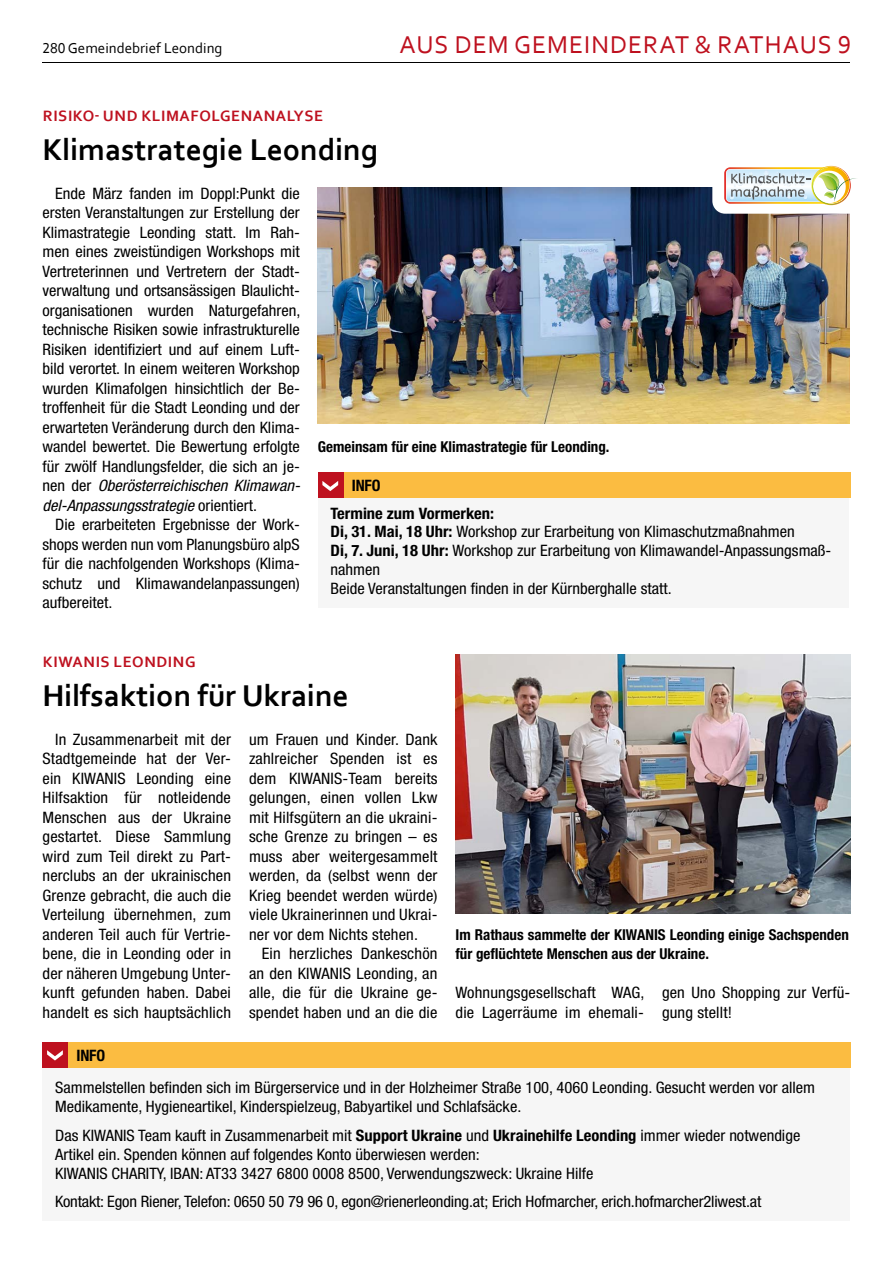
<style>
.page{position:relative;width:893px;height:1263px;background:#fff}
.page>*{position:absolute;margin:0;border:0;box-sizing:border-box;transform-origin:0 0}
.t1{font:700 31.5px "Corbel";color:#000}
.t2{font:25.5px "Corbel";letter-spacing:.04em;color:#be111f}
.t3{font:condensed 15.75px/19.5px "Helvetica Neue";color:#000;text-align:justify;scale:1.05 1}
.t4{font:700 15.75px "Corbel";letter-spacing:.04em;color:#be111f}
.t5{font:700 condensed 15.75px/27.2px "Helvetica Neue";color:#000}
.t6{font:700 condensed 15px/19.5px "Helvetica Neue";color:#000}
.t7{font:15px "Corbel";color:#000}
.s1{font-style:italic}
.s2{font-weight:700}
</style>
<div class="page">
<hr style="left:43px;top:63px;width:807px;height:1px;background:#000">
<img style="left:318px;top:187px;width:532px;height:236px">
<div style="left:318px;top:498px;width:531px;height:110px;background:#f6f6f6"></div>
<div style="left:343px;top:472px;width:507px;height:26px;background:#fbbc41"></div>
<div style="left:318px;top:472px;width:25px;height:26px;background:#be111f"></div>
<svg style="left:322px;top:481px;width:16px;height:10px"></svg>
<div style="left:712px;top:163px;width:149px;height:51px;background:#fff;border-radius:13px"></div>
<img style="left:724px;top:165px;width:133px;height:41px">
<img style="left:455px;top:654px;width:395px;height:259px">
<div style="left:43px;top:1067px;width:807px;height:154px;background:#f6f6f6"></div>
<div style="left:68px;top:1042px;width:782px;height:25px;background:#fbbc41"></div>
<div style="left:43px;top:1042px;width:25px;height:25px;background:#be111f"></div>
<svg style="left:47px;top:1050px;width:16px;height:10px"></svg>
<img style="left:746px;top:170px;width:52px;height:29px">
<p class="t7" style="left:43px;top:39px;width:182px">280 Gemeindebrief Leonding</p>
<h2 class="t2" style="left:399px;top:29px;width:453px">AUS DEM GEMEINDERAT &amp; RATHAUS 9</h2>
<p class="t4" style="left:43px;top:106px;width:282px">RISIKO- UND KLIMAFOLGENANALYSE</p>
<h1 class="t1" style="left:43px;top:130px;width:337px">Klimastrategie Leonding</h1>
<p class="t3" style="left:43px;top:183px;width:247px;text-indent:13px">Ende März fanden im Doppl:Punkt die ersten Veranstaltungen zur Erstellung der Klimastrategie Leonding statt. Im Rah&shy;men eines zweistündigen Workshops mit Vertreterinnen und Vertretern der Stadt&shy;verwaltung und ortsansässigen Blaulicht&shy;organisationen wurden Naturgefahren, technische Risiken sowie infrastrukturelle Risiken identifiziert und auf einem Luft&shy;bild verortet. In einem weiteren Workshop wurden Klimafolgen hinsichtlich der Be&shy;troffenheit für die Stadt Leonding und der erwarteten Veränderung durch den Klima&shy;wandel bewertet. Die Bewertung erfolgte für zwölf Handlungsfelder, die sich an je&shy;nen der <span class="s1">Oberösterreichischen Klimawan&shy;del-Anpassungsstrategie</span> orientiert.</p>
<p class="t3" style="left:43px;top:515px;width:247px;text-indent:13px">Die erarbeiteten Ergebnisse der Work&shy;shops werden nun vom Planungsbüro alpS für die nachfolgenden Workshops (Klima&shy;schutz und Klimawandelanpassungen) aufbereitet.</p>
<p class="t6" style="left:318px;top:437px;width:293px">Gemeinsam für eine Klimastrategie für Leonding.</p>
<p class="t5" style="left:331px;top:472px;width:165px;text-indent:21px">INFO<br>Termine zum Vormerken:</p>
<p class="t3" style="left:331px;top:522px;width:478px;line-height:18.9px;text-align:left"><span class="s2">Di, 31. Mai, 18 Uhr:</span> Workshop zur Erarbeitung von Klimaschutzmaßnahmen<br><span class="s2">Di, 7. Juni, 18 Uhr:</span> Workshop zur Erarbeitung von Klimawandel-Anpassungsmaß&shy;nahmen<br>Beide Veranstaltungen finden in der Kürnberghalle statt.</p>
<p class="t4" style="left:43px;top:652px;width:154px">KIWANIS LEONDING</p>
<h1 class="t1" style="left:43px;top:676px;width:308px">Hilfsaktion für Ukraine</h1>
<p class="t3" style="left:43px;top:729px;width:181px;text-indent:13px">In Zusammenarbeit mit der Stadtgemeinde hat der Ver&shy;ein KIWANIS Leonding eine Hilfsaktion für notleidende Menschen aus der Ukraine gestartet. Diese Sammlung wird zum Teil direkt zu Part&shy;nerclubs an der ukrainischen Grenze gebracht, die auch die Verteilung übernehmen, zum anderen Teil auch für Vertrie&shy;bene, die in Leonding oder in der näheren Umgebung Unter&shy;kunft gefunden haben. Dabei handelt es sich hauptsächlich</p>
<p class="t3" style="left:249px;top:729px;width:181px">um Frauen und Kinder. Dank zahlreicher Spenden ist es dem KIWANIS-Team bereits gelungen, einen vollen Lkw mit Hilfsgütern an die ukraini&shy;sche Grenze zu bringen – es muss aber weitergesammelt werden, da (selbst wenn der Krieg beendet werden würde) viele Ukrainerinnen und Ukrai&shy;ner vor dem Nichts stehen.</p>
<p class="t3" style="left:249px;top:944px;width:181px;text-indent:13px">Ein herzliches Dankeschön an den KIWANIS Leonding, an alle, die für die Ukraine ge&shy;spendet haben und an die die</p>
<p class="t6" style="left:455px;top:924px;width:395px">Im Rathaus sammelte der KIWANIS Leonding einige Sachspenden für geflüchtete Menschen aus der Ukraine.</p>
<p class="t3" style="left:455px;top:983px;width:182px">Wohnungsgesellschaft WAG, die Lagerräume im ehemali-</p>
<p class="t3" style="left:662px;top:983px;width:181px">gen Uno Shopping zur Verfü&shy;gung stellt!</p>
<p class="t5" style="left:77px;top:1041px;width:30px">INFO</p>
<p class="t3" style="left:55px;top:1078px;width:725px;line-height:18.9px">Sammelstellen befinden sich im Bürgerservice und in der Holzheimer Straße 100, 4060 Leonding. Gesucht werden vor allem<br>Medikamente, Hygieneartikel, Kinderspielzeug, Babyartikel und Schlafsäcke.</p>
<p class="t3" style="left:55px;top:1126px;width:711px;line-height:18.9px;text-align:left">Das KIWANIS Team kauft in Zusammenarbeit mit <span class="s2">Support Ukraine</span> und <span class="s2">Ukrainehilfe Leonding</span> immer wieder notwendige<br>Artikel ein. Spenden können auf folgendes Konto überwiesen werden:<br>KIWANIS CHARITY, IBAN: AT33 3427 6800 0008 8500, Verwendungszweck: Ukraine Hilfe</p>
<p class="t3" style="left:55px;top:1192px;width:674px">Kontakt: Egon Riener, Telefon: 0650 50 79 96 0, egon@rienerleonding.at; Erich Hofmarcher, erich.hofmarcher2liwest.at</p>
</div>
